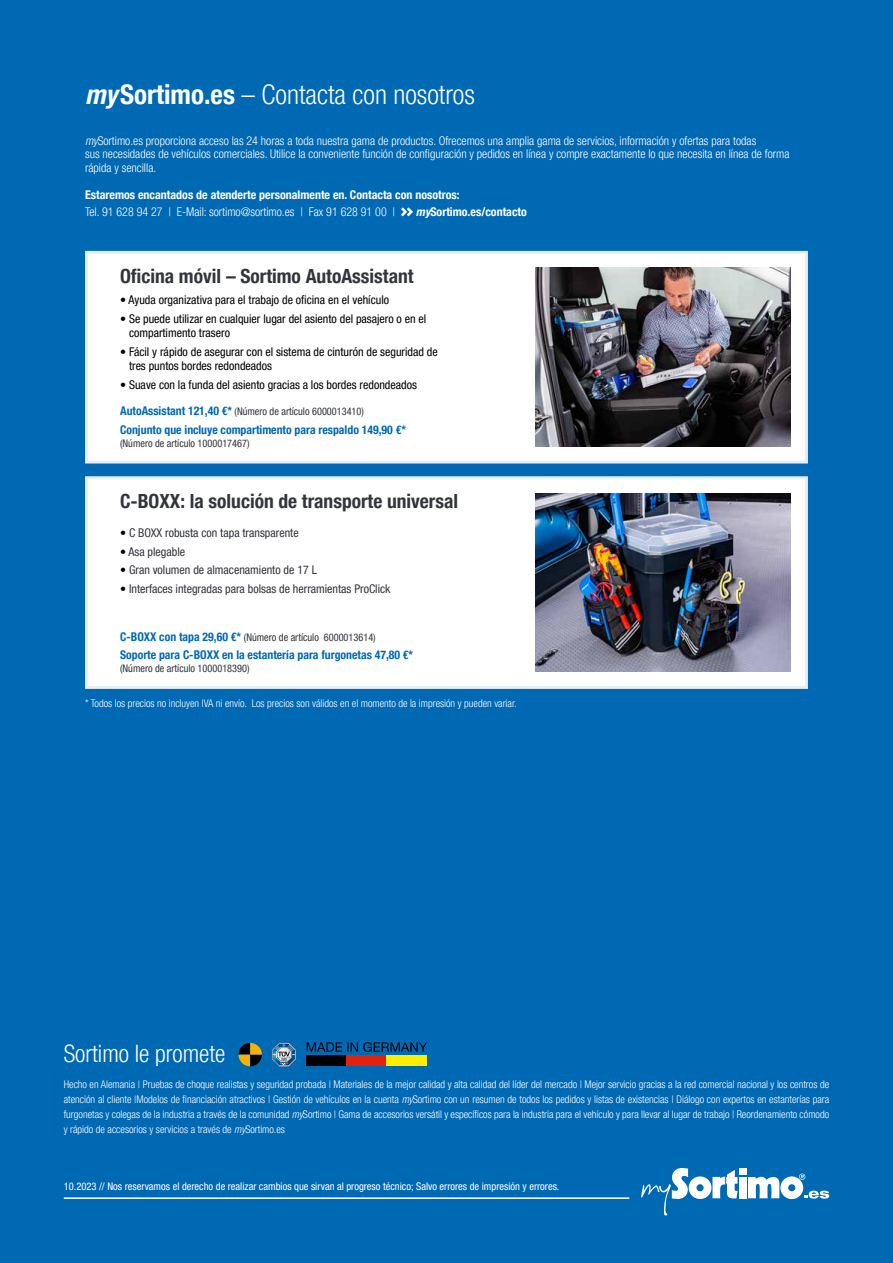
<style>
.page{position:relative;width:893px;height:1263px;background:#0069b4}
.page>*{position:absolute;margin:0;border:0;box-sizing:border-box;transform-origin:0 0}
.t1{font:300 condensed 27px "Helvetica Neue LT Pro";color:#fff}
.t2{font:300 condensed 24px "Helvetica Neue LT Pro";color:#fff}
.t3{font:700 condensed 19.5px "Helvetica Neue LT Pro";color:#32353b}
.t4{font:300 condensed 12px/13.5px "Helvetica Neue LT Pro";color:#fff}
.t5{font:condensed 12px/14.4px "Helvetica Neue LT Pro";color:#000}
.t6{font:condensed 12px "Helvetica Neue LT Pro";color:#32353b}
.t7{font:700 condensed 12px "Helvetica Neue LT Pro";color:#0069b4}
.t8{font:700 condensed 12px "Helvetica Neue LT Pro";color:#fff}
.t9{font:300 condensed 10.5px/15px "Helvetica Neue LT Pro";color:#fff;text-align:justify}
.t10{font:condensed 10.5px "Helvetica Neue LT Pro";color:#32353b}
.t11{font:condensed 10.5px "Helvetica Neue LT Pro";color:#fff}
.s1{font-weight:700;font-style:italic}
.s2{font-weight:700}
.s3{font-style:italic}
.s4{font-weight:700;font-size:12px;color:#0069b4}
.s5{color:#000}
</style>
<div class="page">
<svg style="left:401px;top:207px;width:12px;height:9px"></svg>
<hr style="left:64px;top:1197px;width:565px;height:2px;background:#fff">
<div style="left:739px;top:1177px;width:8px;height:21px;background:#fff"></div>
<div style="left:739px;top:1168px;width:8px;height:7px;background:#fff"></div>
<svg style="left:748px;top:1173px;width:81px;height:26px"></svg>
<svg style="left:641px;top:1168px;width:97px;height:47px"></svg>
<div style="left:85px;top:251px;width:723px;height:212px;background:#fff;border:3px solid #e8eef5"></div>
<img style="left:536px;top:268px;width:255px;height:178px">
<div style="left:85px;top:476px;width:723px;height:213px;background:#fff;border:3px solid #e8eef5"></div>
<img style="left:536px;top:493px;width:255px;height:179px">
<svg style="left:272px;top:1043px;width:24px;height:24px"></svg>
<svg style="left:238px;top:1043px;width:24px;height:23px"></svg>
<div style="left:306px;top:1055px;width:40px;height:10px;background:#000"></div>
<div style="left:346px;top:1055px;width:41px;height:10px;background:#e4200e"></div>
<div style="left:387px;top:1055px;width:40px;height:10px;background:#ffed00"></div>
<svg style="left:307px;top:1042px;width:120px;height:10px"></svg>
<h1 class="t1" style="left:85px;top:79px;width:391px"><span class="s1">my</span><span class="s2">Sortimo.es</span> – Contacta con nosotros</h1>
<p class="t4" style="left:85px;top:134px;width:706px"><span class="s3">my</span>Sortimo.es proporciona acceso las 24 horas a toda nuestra gama de productos. Ofrecemos una amplia gama de servicios, información y ofertas para todas<br>sus necesidades de vehículos comerciales. Utilice la conveniente función de configuración y pedidos en línea y compre exactamente lo que necesita en línea de forma rápida y sencilla.</p>
<p class="t8" style="left:85px;top:187px;width:376px">Estaremos encantados de atenderte personalmente en. Contacta con nosotros:</p>
<p class="t4" style="left:85px;top:205px;width:312px">Tel. 91 628 94 27 | E-Mail: sortimo@sortimo.es | Fax 91 628 91 00 |</p>
<p class="t8" style="left:416px;top:205px;width:112px"><span class="s3">my</span>Sortimo.es/contacto</p>
<h3 class="t3" style="left:120px;top:264px;width:295px">Oficina móvil – Sortimo AutoAssistant</h3>
<p class="t5" style="left:120px;top:293px;width:271px">• Ayuda organizativa para el trabajo de oficina en el vehículo</p>
<p class="t5" style="left:129px;top:311px;width:299px;text-indent:-9px">• Se puede utilizar en cualquier lugar del asiento del pasajero o en el compartimento trasero</p>
<p class="t5" style="left:129px;top:344px;width:310px;text-indent:-9px">• Fácil y rápido de asegurar con el sistema de cinturón de seguridad de tres puntos bordes redondeados</p>
<p class="t5" style="left:120px;top:377px;width:298px">• Suave con la funda del asiento gracias a los bordes redondeados</p>
<p class="t10" style="left:120px;top:405px;width:245px"><span class="s4">AutoAssistant 121,40 €*</span> (Número de artículo 6000013410)</p>
<p class="t7" style="left:120px;top:422px;width:287px">Conjunto que incluye compartimento para respaldo 149,90 €*</p>
<p class="t10" style="left:120px;top:437px;width:131px">(Número de artículo 1000017467)</p>
<h3 class="t3" style="left:120px;top:490px;width:340px">C-BOXX: la solución de transporte universal</h3>
<p class="t6" style="left:120px;top:526px;width:180px"><span class="s5">•</span> C BOXX robusta con tapa transparente</p>
<p class="t6" style="left:120px;top:544px;width:67px"><span class="s5">•</span> Asa plegable</p>
<p class="t6" style="left:120px;top:563px;width:198px"><span class="s5">•</span> Gran volumen de almacenamiento de 17 L</p>
<p class="t6" style="left:120px;top:582px;width:272px"><span class="s5">•</span> Interfaces integradas para bolsas de herramientas ProClick</p>
<p class="t10" style="left:120px;top:631px;width:257px"><span class="s4">C-BOXX con tapa 29,60 €*</span> (Número de artículo 6000013614)</p>
<p class="t7" style="left:120px;top:648px;width:295px">Soporte para C-BOXX en la estantería para furgonetas 47,80 €*</p>
<p class="t10" style="left:120px;top:662px;width:131px">(Número de artículo 1000018390)</p>
<p class="t9" style="left:85px;top:696px;width:433px">* Todos los precios no incluyen IVA ni envío. Los precios son válidos en el momento de la impresión y pueden variar.</p>
<h2 class="t2" style="left:64px;top:1040px;width:163px">Sortimo le promete</h2>
<p class="t9" style="left:64px;top:1076px;width:767px">Hecho en Alemania | Pruebas de choque realistas y seguridad probada | Materiales de la mejor calidad y alta calidad del líder del mercado | Mejor servicio gracias a la red comercial nacional y los centros de atención al cliente |Modelos de financiación atractivos | Gestión de vehículos en la cuenta <span class="s3">my</span>Sortimo con un resumen de todos los pedidos y listas de existencias | Diálogo con expertos en estanterías para furgonetas y colegas de la industria a través de la comunidad <span class="s3">my</span>Sortimo | Gama de accesorios versátil y específicos para la industria para el vehículo y para llevar al lugar de trabajo | Reordenamiento cómodo y rápido de accesorios y servicios a través de <span class="s3">my</span>Sortimo.es</p>
<p class="t11" style="left:64px;top:1180px;width:497px">10.2023 // Nos reservamos el derecho de realizar cambios que sirvan al progreso técnico; Salvo errores de impresión y errores.</p>
</div>
